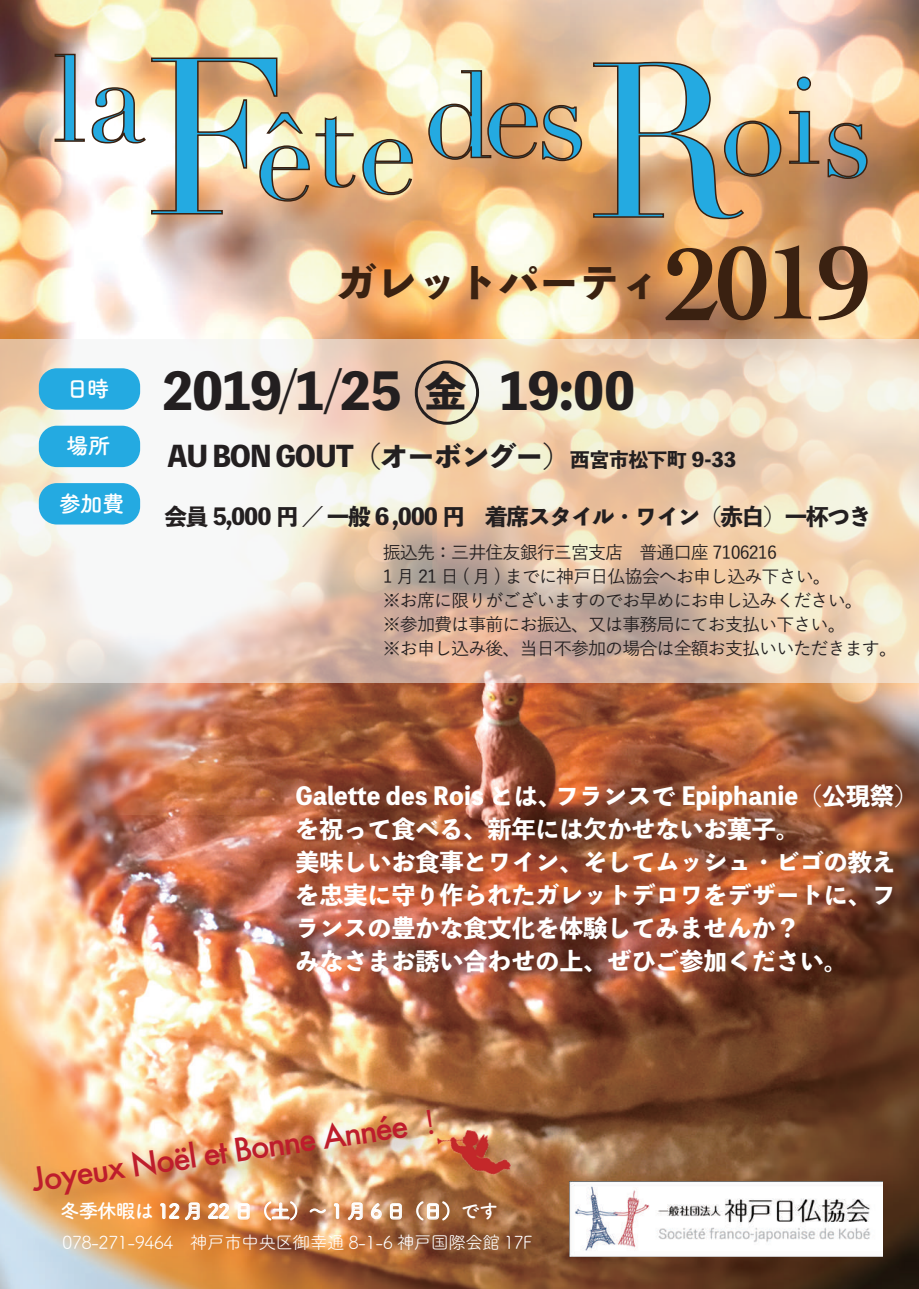
<style>
.page{position:relative;width:919px;height:1289px;background:#fff}
.page>*{position:absolute;margin:0;border:0;box-sizing:border-box;transform-origin:0 0}
.t1{font:120px "Didot";color:#24aae1}
.t2{font:700 108px "Cochin";color:#3a2111}
.t3{font:800 49.5px "Toppan Bunkyu Midashi Gothic Std N";letter-spacing:-.005em;color:#231f20}
.t4{font:800 40.5px "Toppan Bunkyu Midashi Gothic Std N";color:#3a2111}
.t5{font:500 31.5px "Futura";color:#be1d2c}
.t6{font:800 28.5px "Toppan Bunkyu Midashi Gothic Std N";letter-spacing:-.05em;color:#231f20}
.t7{font:800 24px/33px "Toppan Bunkyu Midashi Gothic Std N";color:#fff}
.t8{font:800 22.5px "Toppan Bunkyu Midashi Gothic Std N";letter-spacing:-.05em;color:#231f20}
.t9{font:700 22.5px "Tsuku A Rd Gothic";letter-spacing:-.035em;color:#fff}
.t10{font:700 19.5px "Tsuku A Rd Gothic";letter-spacing:-.05em;color:#fff}
.t11{font:500 18px/24px "Yu Go";letter-spacing:-.05em;color:#231f20}
.t12{font:18px "Tsuku A Rd Gothic";letter-spacing:-.05em;color:#fff}
.s1{font-size:218.25px}
.s2{font-size:216px}
.s3{font-size:42px}
.s4{font-size:19.5px}
.s5{font-family:"Koz Go Pr 6 N";font-weight:400}
</style>
<div class="page">
<img style="left:0;top:0;width:918px;height:1288px">
<svg style="left:0;top:339px;width:918px;height:344px"></svg>
<svg style="left:54px;top:53px;width:359px;height:162px"></svg>
<svg style="left:427px;top:69px;width:156px;height:93px;background:#d8b084"></svg>
<svg style="left:592px;top:61px;width:190px;height:159px;background:#dfbd97"></svg>
<svg style="left:788px;top:76px;width:32px;height:89px;background:#dcb48a"></svg>
<svg style="left:826px;top:122px;width:42px;height:58px;background:#a97b5b"></svg>
<img style="left:17px;top:1091px;width:463px;height:143px">
<svg style="left:160px;top:1201px;width:40px;height:19px"></svg>
<svg style="left:207px;top:1202px;width:23px;height:17px"></svg>
<svg style="left:237px;top:1202px;width:13px;height:18px"></svg>
<svg style="left:263px;top:1200px;width:35px;height:20px"></svg>
<svg style="left:309px;top:1207px;width:17px;height:6px"></svg>
<svg style="left:333px;top:1202px;width:7px;height:17px"></svg>
<svg style="left:347px;top:1201px;width:16px;height:19px"></svg>
<svg style="left:370px;top:1202px;width:12px;height:17px"></svg>
<svg style="left:389px;top:1202px;width:13px;height:18px"></svg>
<svg style="left:415px;top:1218px;width:35px;height:2px"></svg>
<div style="left:39px;top:368px;width:101px;height:41px;background:#24aae1;border-radius:18px"></div>
<div style="left:39px;top:425px;width:101px;height:42px;background:#24aae1;border-radius:18px"></div>
<div style="left:39px;top:483px;width:101px;height:41px;background:#24aae1;border-radius:18px"></div>
<div style="left:415px;top:360px;width:64px;height:65px;border:3px solid #231f20;border-radius:50%"></div>
<img style="left:414px;top:1095px;width:123px;height:123px">
<img style="left:569px;top:1181px;width:313px;height:74px">
<h1 class="t1" style="left:52px;top:50px;width:822px">la<span class="s1">F</span>êtedes<span class="s2">R</span>ois</h1>
<p class="t9" style="left:66px;top:371px;width:45px">日時</p>
<p class="t9" style="left:66px;top:428px;width:46px">場所</p>
<p class="t9" style="left:59px;top:485px;width:67px">参加費</p>
<h3 class="t4" style="left:336px;top:252px;width:325px">ガレットパーティ</h3>
<h2 class="t2" style="left:665px;top:210px;width:210px">2019</h2>
<h3 class="t3" style="left:161px;top:353px;width:475px">2019/1/25 <span class="s3">金</span> 19:00</h3>
<p class="t6" style="left:167px;top:434px;width:570px">AU BON GOUT（オーボングー）<span class="s4">西宮市松下町 9-33</span></p>
<p class="t8" style="left:164px;top:498px;width:708px">会員 5,000 円 ／ 一般 6 ,000 円　着席スタイル・ワイン（赤白）一杯つき</p>
<p class="t11" style="left:383px;top:538px;width:515px">振込先：三井住友銀行三宮支店　普通口座 7106216<br>1 月 21 日 ( 月 ) までに神戸日仏協会へお申し込み下さい。<br>※お席に限りがございますのでお早めにお申し込みください。<br>※参加費は事前にお振込、又は事務局にてお支払い下さい。<br>※お申し込み後、当日不参加の場合は全額お支払いいただきます。</p>
<p class="t7" style="left:295px;top:778px;width:624px">Galette des Rois とは、フランスで Epiphanie（公現祭）を祝って食べる、新年には欠かせないお菓子。<br>美味しいお食事とワイン、そしてムッシュ・ビゴの教えを忠実に守り作られたガレットデロワをデザートに、フランスの豊かな食文化を体験してみませんか？<br>みなさまお誘い合わせの上、ぜひご参加ください。</p>
<h3 class="t5" style="left:29px;top:1157px;width:419px;rotate:-8deg">Joyeux Noël et Bonne Année <span class="s5">！</span></h3>
<p class="t10" style="left:60px;top:1195px;width:439px">冬季休暇は 12 月 22 日（土）～ 1 月 6 日（日）です</p>
<p class="t12" style="left:45px;top:1228px;width:489px">　078-271-9464　神戸市中央区御幸通 8-1-6 神戸国際会館 17F</p>
</div>
